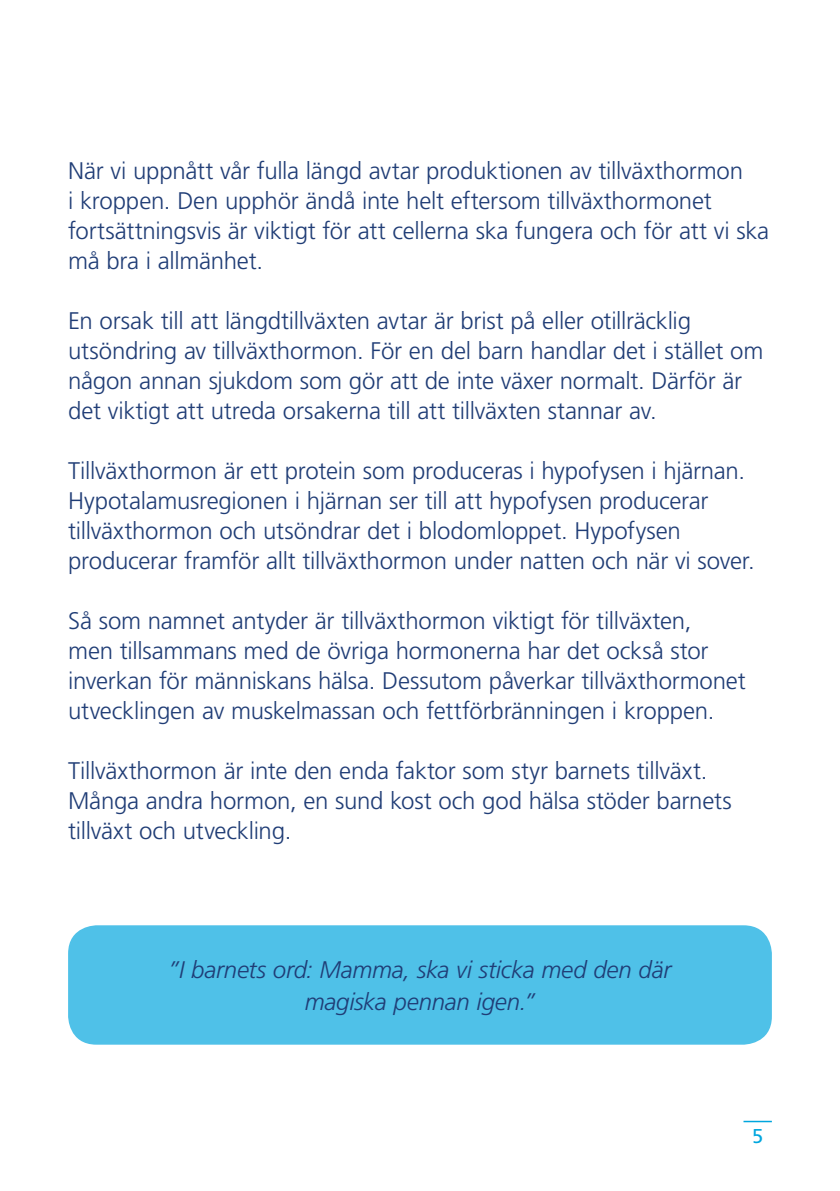
<style>
.page{position:relative;width:840px;height:1191px;background:#fff}
.page>*{position:absolute;margin:0;border:0;box-sizing:border-box;transform-origin:0 0}
.t1{font:300 24px/30px "Frutiger LT Std";letter-spacing:-.01em;color:#203d76}
.t2{font:italic 300 24px/32px "Frutiger LT Std";letter-spacing:-.01em;color:#203d76;text-align:center}
.t3{font:20px "Frutiger LT Std";color:#00a6de}
</style>
<div class="page">
<hr style="left:743px;top:1120px;width:28px;height:2px;background:#00a6de">
<div style="left:68px;top:925px;width:703px;height:119px;background:#4fc1e8;border-radius:28px"></div>
<p class="t1" style="left:68px;top:156px;width:702px">När vi uppnått vår fulla längd avtar produktionen av tillväxthormon<br>i kroppen. Den upphör ändå inte helt eftersom tillväxthormonet fortsättningsvis är viktigt för att cellerna ska fungera och för att vi ska må bra i allmänhet.</p>
<p class="t1" style="left:68px;top:306px;width:696px">En orsak till att längdtillväxten avtar är brist på eller otillräcklig utsöndring av tillväxthormon. För en del barn handlar det i stället om någon annan sjukdom som gör att de inte växer normalt. Därför är det viktigt att utreda orsakerna till att tillväxten stannar av.</p>
<p class="t1" style="left:68px;top:456px;width:687px">Tillväxthormon är ett protein som produceras i hypofysen i hjärnan.<br>Hypotalamusregionen i hjärnan ser till att hypofysen producerar tillväxthormon och utsöndrar det i blodomloppet. Hypofysen producerar framför allt tillväxthormon under natten och när vi sover.</p>
<p class="t1" style="left:68px;top:606px;width:678px">Så som namnet antyder är tillväxthormon viktigt för tillväxten,<br>men tillsammans med de övriga hormonerna har det också stor inverkan för människans hälsa. Dessutom påverkar tillväxthormonet utvecklingen av muskelmassan och fettförbränningen i kroppen.</p>
<p class="t1" style="left:68px;top:756px;width:665px">Tillväxthormon är inte den enda faktor som styr barnets tillväxt.<br>Många andra hormon, en sund kost och god hälsa stöder barnets tillväxt och utveckling.</p>
<p class="t2" style="left:168px;top:953px;width:504px">”I barnets ord: Mamma, ska vi sticka med den där magiska pennan igen.”</p>
<p class="t3" style="left:751px;top:1124px;width:13px">5</p>
</div>
